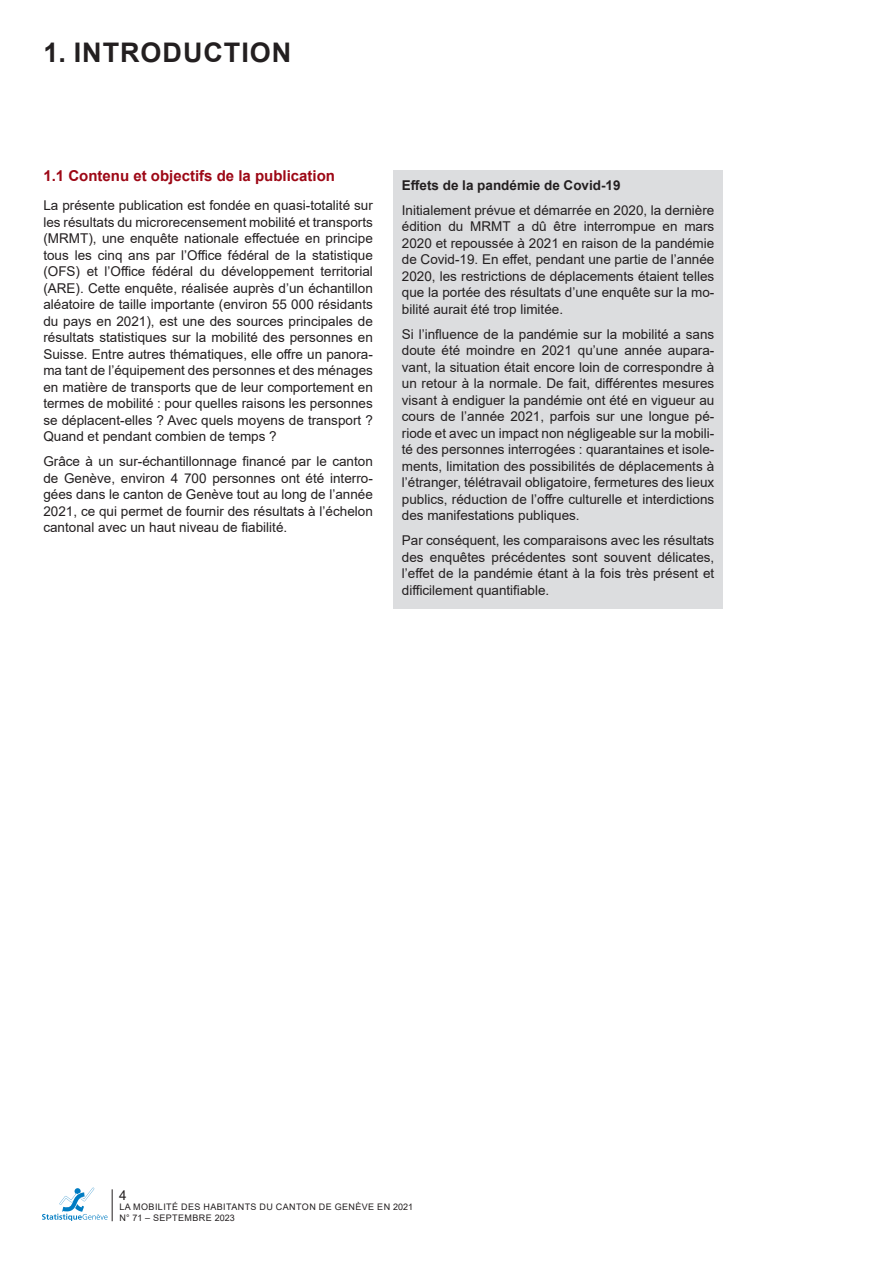
<style>
.page{position:relative;width:893px;height:1263px;background:#fff}
.page>*{position:absolute;margin:0;border:0;box-sizing:border-box;transform-origin:0 0}
.texte_-_titre_1{font:700 27px "Arial";letter-spacing:.035em;color:#231f20}
.t1{font:700 15px "Arial";color:#9d0715}
.t2{font:13.5px/16.5px "Arial";color:#231f20;text-align:justify}
.t3{font:700 13.5px "Arial";color:#231f20}
.t4{font:9px/10.5px "Arial";letter-spacing:.045em;color:#231f20}
</style>
<div class="page">
<hr style="left:112px;top:1189px;width:1px;height:32px;background:#231f20">
<svg style="left:42px;top:1188px;width:66px;height:32px"></svg>
<div style="left:393px;top:170px;width:330px;height:438px;background:#dcdddf"></div>
<p class="texte_-_titre_1" style="left:43px;top:34px;width:249px">1. INTRODUCTION</p>
<p class="t1" style="left:43px;top:165px;width:293px">1.1 Contenu et objectifs de la publication</p>
<p class="t2" style="left:43px;top:197px;width:331px">La présente publication est fondée en quasi-totalité sur les résultats du microrecensement mobilité et transports (MRMT), une enquête nationale effectuée en principe tous les cinq ans par l’Office fédéral de la statistique (OFS) et l’Office fédéral du développement territorial (ARE). Cette enquête, réalisée auprès d’un échantillon aléatoire de taille importante (environ 55 000 résidants du pays en 2021), est une des sources principales de résultats statistiques sur la mobilité des personnes en Suisse. Entre autres thématiques, elle offre un panora&shy;ma tant de l’équipement des personnes et des ménages en matière de transports que de leur comportement en termes de mobilité : pour quelles raisons les personnes se déplacent-elles ? Avec quels moyens de transport ?<br>Quand et pendant combien de temps ?</p>
<p class="t2" style="left:43px;top:453px;width:331px">Grâce à un sur-échantillonnage financé par le canton de Genève, environ 4 700 personnes ont été interro&shy;gées dans le canton de Genève tout au long de l’année 2021, ce qui permet de fournir des résultats à l’échelon cantonal avec un haut niveau de fiabilité.</p>
<p class="t3" style="left:402px;top:176px;width:220px">Effets de la pandémie de Covid-19</p>
<p class="t2" style="left:402px;top:202px;width:314px">Initialement prévue et démarrée en 2020, la dernière édition du MRMT a dû être interrompue en mars 2020 et repoussée à 2021 en raison de la pandémie de Covid-19. En effet, pendant une partie de l’année 2020, les restrictions de déplacements étaient telles que la portée des résultats d’une enquête sur la mo&shy;bilité aurait été trop limitée.</p>
<p class="t2" style="left:402px;top:326px;width:314px">Si l’influence de la pandémie sur la mobilité a sans doute été moindre en 2021 qu’une année aupara&shy;vant, la situation était encore loin de correspondre à un retour à la normale. De fait, différentes mesures visant à endiguer la pandémie ont été en vigueur au cours de l’année 2021, parfois sur une longue pé&shy;riode et avec un impact non négligeable sur la mobili&shy;té des personnes interrogées : quarantaines et isole&shy;ments, limitation des possibilités de déplacements à l’étranger, télétravail obligatoire, fermetures des lieux publics, réduction de l’offre culturelle et interdictions des manifestations publiques.</p>
<p class="t2" style="left:402px;top:532px;width:314px">Par conséquent, les comparaisons avec les résultats des enquêtes précédentes sont souvent délicates, l’effet de la pandémie étant à la fois très présent et difficilement quantifiable.</p>
<p class="t2" style="left:119px;top:1186px;width:9px">4</p>
<p class="t4" style="left:119px;top:1202px;width:295px">LA MOBILITÉ DES HABITANTS DU CANTON DE GENÈVE EN 2021<br>N° 71 – SEPTEMBRE 2023</p>
</div>
